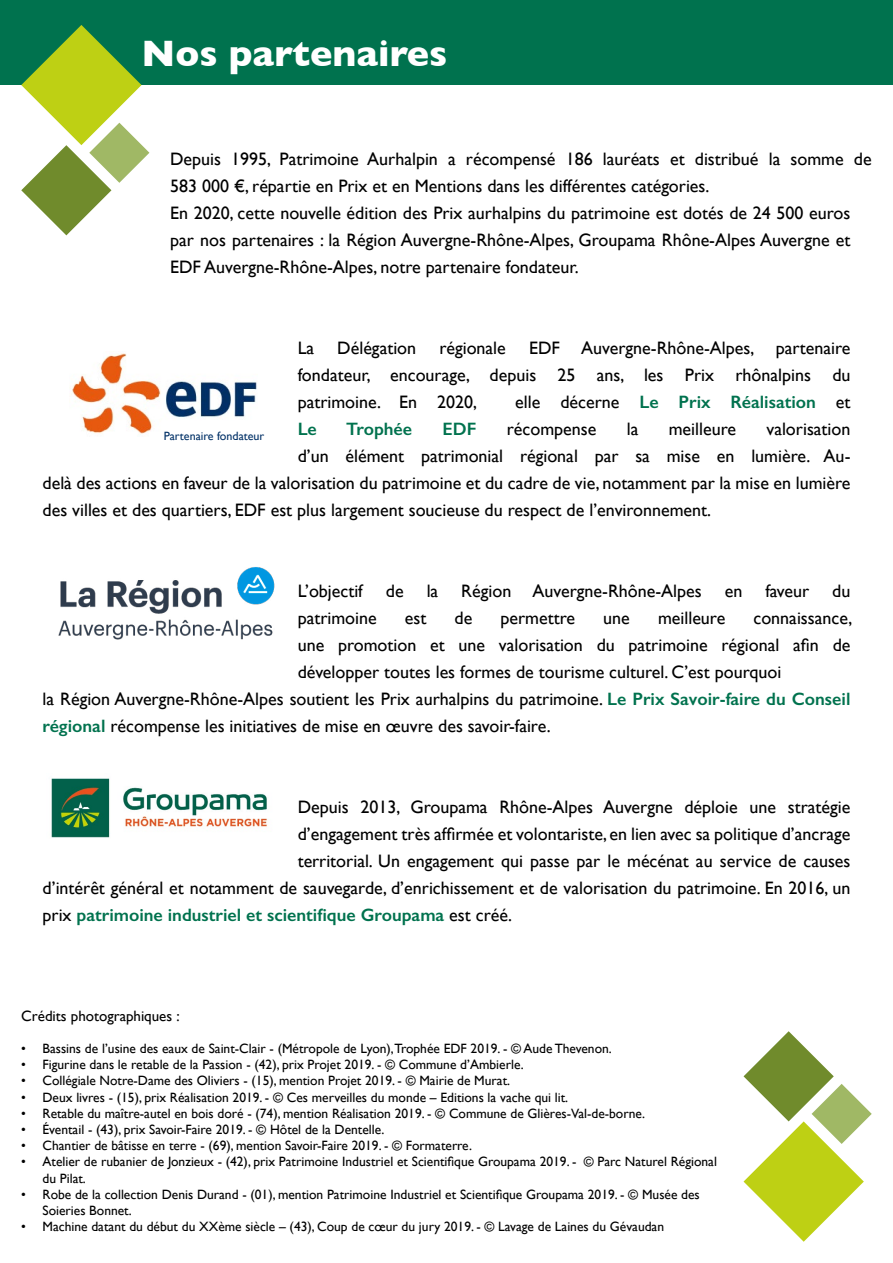
<style>
.page{position:relative;width:893px;height:1263px;background:#fff}
.page>*{position:absolute;margin:0;border:0;box-sizing:border-box;transform-origin:0 0}
.t1{font:700 37.5px "Gill Sans";color:#fff}
.t2{font:18px/27px "Gill Sans";color:#000}
.t3{font:600 18px "Gill Sans";color:#00724e}
.t4{font:15px "Gill Sans";color:#000}
.t5{font:13.5px/16.2px "Gill Sans";color:#000}
.t6{font:12px "Gill Sans";color:#013066}
.s1{font-weight:400;color:#000}
.s2{font-weight:600;color:#00724e}
</style>
<div class="page">
<div style="left:0;top:0;width:893px;height:85px;background:#00724e"></div>
<svg style="left:21px;top:25px;width:128px;height:210px"></svg>
<svg style="left:743px;top:1031px;width:129px;height:211px"></svg>
<img style="left:58px;top:567px;width:217px;height:73px">
<img style="left:71px;top:353px;width:186px;height:81px">
<img style="left:51px;top:778px;width:217px;height:60px">
<h1 class="t1" style="left:142px;top:24px;width:307px">Nos partenaires</h1>
<p class="t2" style="left:170px;top:145px;width:703px">Depuis 1995, Patrimoine Aurhalpin a récompensé 186 lauréats et distribué la somme de 583 000 €, répartie en Prix et en Mentions dans les différentes catégories.<br>En 2020, cette nouvelle édition des Prix aurhalpins du patrimoine est dotés de 24 500 euros par nos partenaires : la Région Auvergne-Rhône-Alpes, Groupama Rhône-Alpes Auvergne et EDF Auvergne-Rhône-Alpes, notre partenaire fondateur.</p>
<p class="t2" style="left:298px;top:334px;width:554px;text-align:justify;text-indent:231px">EDF Auvergne-Rhône-Alpes, partenaire fondateur, encourage, depuis 25 ans, les Prix rhônalpins du patrimoine. En 2020,</p>
<p class="t2" style="left:298px;top:334px;width:18px">La</p>
<p class="t2" style="left:337px;top:334px;width:80px">Délégation</p>
<p class="t2" style="left:439px;top:334px;width:68px">régionale</p>
<p class="t3" style="left:515px;top:391px;width:337px"><span class="s1">elle décerne</span> Le Prix Réalisation <span class="s1">et</span></p>
<p class="t3" style="left:298px;top:418px;width:21px">Le</p>
<p class="t3" style="left:346px;top:418px;width:68px">Trophée</p>
<p class="t3" style="left:443px;top:418px;width:35px">EDF</p>
<p class="t2" style="left:507px;top:415px;width:91px">récompense</p>
<p class="t2" style="left:627px;top:415px;width:13px">la</p>
<p class="t2" style="left:669px;top:415px;width:69px">meilleure</p>
<p class="t2" style="left:766px;top:415px;width:86px">valorisation</p>
<p class="t2" style="left:298px;top:442px;width:554px">d’un élément patrimonial régional par sa mise en lumière. Au-</p>
<p class="t2" style="left:43px;top:469px;width:809px">delà des actions en faveur de la valorisation du patrimoine et du cadre de vie, notamment par la mise en lumière</p>
<p class="t2" style="left:43px;top:496px;width:670px">des villes et des quartiers, EDF est plus largement soucieuse du respect de l’environnement.</p>
<p class="t6" style="left:164px;top:429px;width:102px">Partenaire fondateur</p>
<p class="t2" style="left:298px;top:577px;width:67px">L’objectif</p>
<p class="t2" style="left:386px;top:577px;width:19px">de</p>
<p class="t2" style="left:427px;top:577px;width:13px">la</p>
<p class="t2" style="left:461px;top:577px;width:242px">Région Auvergne-Rhône-Alpes</p>
<p class="t2" style="left:725px;top:577px;width:19px">en</p>
<p class="t2" style="left:765px;top:577px;width:45px">faveur</p>
<p class="t2" style="left:832px;top:577px;width:20px">du</p>
<p class="t2" style="left:298px;top:604px;width:81px">patrimoine</p>
<p class="t2" style="left:405px;top:604px;width:23px">est</p>
<p class="t2" style="left:455px;top:604px;width:19px">de</p>
<p class="t2" style="left:500px;top:604px;width:76px">permettre</p>
<p class="t2" style="left:603px;top:604px;width:28px">une</p>
<p class="t2" style="left:658px;top:604px;width:69px">meilleure</p>
<p class="t2" style="left:753px;top:604px;width:100px">connaissance,</p>
<p class="t2" style="left:298px;top:631px;width:554px">une promotion et une valorisation du patrimoine régional afin de</p>
<p class="t2" style="left:298px;top:658px;width:485px">développer toutes les formes de tourisme culturel. C’est pourquoi</p>
<p class="t2" style="left:43px;top:685px;width:809px">la Région Auvergne-Rhône-Alpes soutient les Prix aurhalpins du patrimoine. <span class="s2">Le Prix Savoir-faire du Conseil</span></p>
<p class="t2" style="left:43px;top:712px;width:510px"><span class="s2">régional</span> récompense les initiatives de mise en œuvre des savoir-faire.</p>
<p class="t2" style="left:298px;top:793px;width:554px">Depuis 2013, Groupama Rhône-Alpes Auvergne déploie une stratégie</p>
<p class="t2" style="left:298px;top:820px;width:554px">d’engagement très affirmée et volontariste, en lien avec sa politique d’ancrage</p>
<p class="t2" style="left:298px;top:847px;width:554px">territorial. Un engagement qui passe par le mécénat au service de causes</p>
<p class="t2" style="left:43px;top:874px;width:809px">d’intérêt général et notamment de sauvegarde, d’enrichissement et de valorisation du patrimoine. En 2016, un</p>
<p class="t3" style="left:43px;top:904px;width:471px"><span class="s1">prix</span> patrimoine industriel et scientifique Groupama <span class="s1">est créé.</span></p>
<p class="t4" style="left:21px;top:1007px;width:160px">Crédits photographiques :</p>
<p class="t5" style="left:21px;top:1040px;width:592px">• Bassins de l’usine des eaux de Saint-Clair - (Métropole de Lyon),Trophée EDF 2019. - © Aude Thevenon.</p>
<p class="t5" style="left:21px;top:1056px;width:504px">• Figurine dans le retable de la Passion - (42), prix Projet 2019. - © Commune d’Ambierle.</p>
<p class="t5" style="left:21px;top:1072px;width:490px">• Collégiale Notre-Dame des Oliviers - (15), mention Projet 2019. - © Mairie de Murat.</p>
<p class="t5" style="left:21px;top:1089px;width:548px">• Deux livres - (15), prix Réalisation 2019. - © Ces merveilles du monde – Editions la vache qui lit.</p>
<p class="t5" style="left:21px;top:1105px;width:625px">• Retable du maître-autel en bois doré - (74), mention Réalisation 2019. - © Commune de Glières-Val-de-borne.</p>
<p class="t5" style="left:21px;top:1121px;width:365px">• Éventail - (43), prix Savoir-Faire 2019. - © Hôtel de la Dentelle.</p>
<p class="t5" style="left:21px;top:1137px;width:452px">• Chantier de bâtisse en terre - (69), mention Savoir-Faire 2019. - © Formaterre.</p>
<p class="t5" style="left:43px;top:1153px;width:676px;text-indent:-21px">• Atelier de rubanier de Jonzieux - (42), prix Patrimoine Industriel et Scientifique Groupama 2019. - © Parc Naturel Régional du Pilat.</p>
<p class="t5" style="left:43px;top:1186px;width:659px;text-indent:-21px">• Robe de la collection Denis Durand - (01), mention Patrimoine Industriel et Scientifique Groupama 2019. - © Musée des<br>Soieries Bonnet.</p>
<p class="t5" style="left:21px;top:1218px;width:644px">• Machine datant du début du XXème siècle – (43), Coup de cœur du jury 2019. - © Lavage de Laines du Gévaudan</p>
</div>
